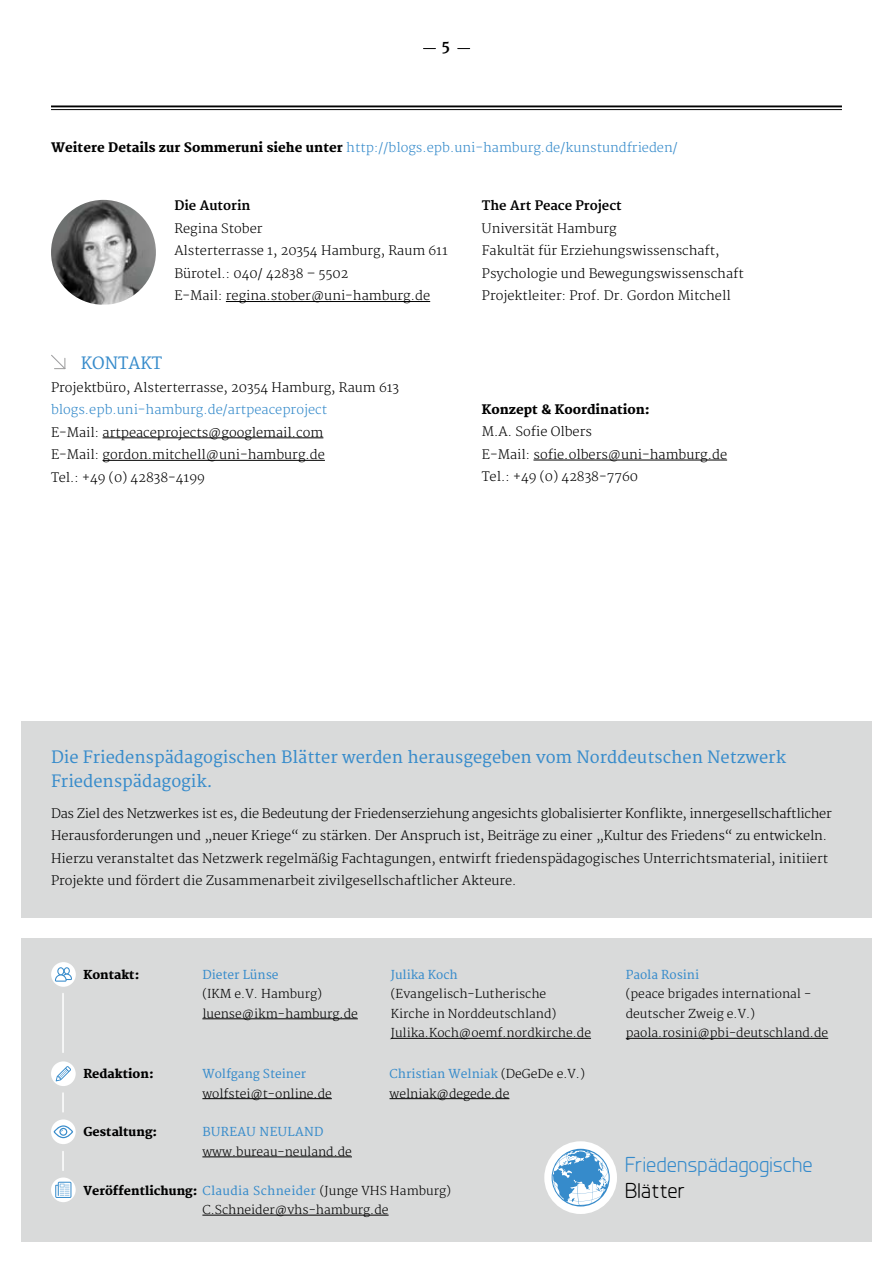
<style>
.page{position:relative;width:893px;height:1263px;background:#fff}
.page>*{position:absolute;margin:0;border:0;box-sizing:border-box;transform-origin:0 0}
.t1{font:21.6px "Planer";color:#368bcb}
.t2{font:21.6px "Planer";color:#000}
.t3{font:16.5px/24px "Merriweather";color:#368bcb}
.t4{font:700 15px "Merriweather";color:#000}
.t5{font:300 12.75px/22.5px "Merriweather";color:#000}
.t6{font:300 12.75px "Merriweather";color:#368bcb}
.t7{font:700 12.75px "Merriweather";color:#000}
.t8{font:800 12.75px "Merriweather";color:#000}
.t9{font:300 12px/19.5px "Merriweather";color:#000}
.t10{font:12px "Merriweather";color:#368bcb}
.t11{font:800 12px "Merriweather";color:#000}
.s1{font-weight:800;color:#000}
.s2{font-weight:400;color:#368bcb}
.s3{font-weight:800}
</style>
<div class="page">
<div style="left:21px;top:721px;width:851px;height:196px;background:#d9dada"></div>
<hr style="left:226px;top:301px;width:204px;height:1px;background:#000">
<div style="left:21px;top:938px;width:851px;height:304px;background:#d9dada"></div>
<svg style="left:458px;top:48px;width:12px;height:1px"></svg>
<svg style="left:423px;top:48px;width:12px;height:1px"></svg>
<img style="left:51px;top:200px;width:105px;height:105px;border-radius:52px">
<hr style="left:51px;top:105px;width:791px;height:2px;background:#000">
<hr style="left:51px;top:109px;width:791px;height:1px;background:#000">
<hr style="left:62px;top:993px;width:2px;height:59px;background:#fff">
<svg style="left:62px;top:1093px;width:2px;height:19px"></svg>
<svg style="left:62px;top:1151px;width:2px;height:19px"></svg>
<div style="left:544px;top:1141px;width:73px;height:73px;background:#fff;border-radius:50%"></div>
<svg style="left:552px;top:1149px;width:58px;height:57px"></svg>
<div style="left:51px;top:962px;width:25px;height:25px;background:#fff;border-radius:50%"></div>
<svg style="left:55px;top:967px;width:17px;height:15px"></svg>
<hr style="left:626px;top:1038px;width:202px;height:1px;background:#000">
<hr style="left:391px;top:1038px;width:200px;height:1px;background:#000">
<hr style="left:202px;top:1018px;width:156px;height:1px;background:#000">
<div style="left:51px;top:1061px;width:25px;height:25px;background:#fff;border-radius:50%"></div>
<svg style="left:56px;top:1066px;width:15px;height:15px"></svg>
<hr style="left:389px;top:1098px;width:120px;height:1px;background:#000">
<hr style="left:202px;top:1098px;width:130px;height:1px;background:#000">
<div style="left:51px;top:1119px;width:25px;height:25px;background:#fff;border-radius:50%"></div>
<svg style="left:54px;top:1125px;width:19px;height:13px"></svg>
<hr style="left:202px;top:1156px;width:150px;height:1px;background:#000">
<svg style="left:51px;top:1177px;width:25px;height:25px"></svg>
<svg style="left:55px;top:1182px;width:16px;height:16px"></svg>
<hr style="left:202px;top:1215px;width:187px;height:1px;background:#000">
<hr style="left:103px;top:437px;width:220px;height:1px;background:#000">
<hr style="left:103px;top:460px;width:222px;height:1px;background:#000">
<svg style="left:51px;top:355px;width:15px;height:15px"></svg>
<hr style="left:533px;top:460px;width:194px;height:1px;background:#000">
<p class="t4" style="left:442px;top:37px;width:10px">5</p>
<p class="t6" style="left:51px;top:140px;width:628px"><span class="s1">Weitere Details zur Sommeruni siehe unter</span> http://blogs.epb.uni-hamburg.de/kunstundfrieden/</p>
<p class="t7" style="left:174px;top:198px;width:78px">Die Autorin</p>
<p class="t5" style="left:174px;top:218px;width:275px">Regina Stober<br>Alsterterrasse 1, 20354 Hamburg, Raum 611<br>Bürotel.: 040/ 42838 – 5502<br>E-Mail: regina.stober@uni-hamburg.de</p>
<p class="t3" style="left:81px;top:352px;width:83px">Kontakt</p>
<p class="t5" style="left:51px;top:376px;width:350px">Projektbüro, Alsterterrasse, 20354 Hamburg, Raum 613</p>
<p class="t6" style="left:51px;top:402px;width:278px">blogs.epb.uni-hamburg.de/artpeaceproject</p>
<p class="t5" style="left:51px;top:421px;width:275px;text-align:justify">E-Mail: artpeaceprojects@googlemail.com E-Mail: gordon.mitchell@uni-hamburg.de Tel.: +49 (0) 42838-4199</p>
<p class="t7" style="left:482px;top:198px;width:141px">The Art Peace Project</p>
<p class="t5" style="left:482px;top:218px;width:263px">Universität Hamburg<br>Fakultät für Erziehungswissenschaft, Psychologie und Bewegungswissenschaft Projektleiter: Prof. Dr. Gordon Mitchell</p>
<p class="t8" style="left:482px;top:402px;width:169px">Konzept &amp; Koordination:</p>
<p class="t5" style="left:482px;top:421px;width:247px">M.A. Sofie Olbers<br>E-Mail: sofie.olbers@uni-hamburg.de<br>Tel.: +49 (0) 42838-7760</p>
<p class="t3" style="left:51px;top:746px;width:736px">Die Friedenspädagogischen Blätter werden herausgegeben vom Norddeutschen Netzwerk<br>Friedenspädagogik.</p>
<p class="t5" style="left:51px;top:803px;width:782px">Das Ziel des Netzwerkes ist es, die Bedeutung der Friedenserziehung angesichts globalisierter Konflikte, innergesellschaftlicher Herausforderungen und „neuer Kriege“ zu stärken. Der Anspruch ist, Beiträge zu einer „Kultur des Friedens“ zu entwickeln.<br>Hierzu veranstaltet das Netzwerk regelmäßig Fachtagungen, entwirft friedenspädagogisches Unterrichtsmaterial, initiiert Projekte und fördert die Zusammenarbeit zivilgesellschaftlicher Akteure.</p>
<p class="t10" style="left:202px;top:967px;width:78px">Dieter Lünse</p>
<p class="t9" style="left:202px;top:985px;width:157px">(IKM e.V. Hamburg) luense@ikm-hamburg.de</p>
<p class="t11" style="left:83px;top:967px;width:58px">Kontakt:</p>
<p class="t10" style="left:626px;top:967px;width:75px">Paola Rosini</p>
<p class="t9" style="left:626px;top:985px;width:204px">(peace brigades international - deutscher Zweig e.V.) paola.rosini@pbi-deutschland.de</p>
<p class="t10" style="left:391px;top:967px;width:68px">Julika Koch</p>
<p class="t9" style="left:391px;top:985px;width:202px">(Evangelisch-Lutherische<br>Kirche in Norddeutschland)<br>Julika.Koch@oemf.nordkirche.de</p>
<p class="t11" style="left:83px;top:1067px;width:72px">Redaktion:</p>
<p class="t9" style="left:389px;top:1064px;width:197px"><span class="s2">Christian Welniak</span> (DeGeDe e.V.) welniak@degede.de</p>
<p class="t10" style="left:202px;top:1067px;width:105px">Wolfgang Steiner</p>
<p class="t9" style="left:202px;top:1084px;width:131px">wolfstei@t-online.de</p>
<p class="t11" style="left:83px;top:1125px;width:75px">Gestaltung:</p>
<p class="t10" style="left:202px;top:1125px;width:10px">BUREAU</p>
<p class="t10" style="left:260px;top:1125px;width:10px">NEULAN</p>
<p class="t10" style="left:314px;top:1125px;width:11px">D</p>
<p class="t9" style="left:202px;top:1142px;width:151px">www.bureau-neuland.de</p>
<p class="t9" style="left:202px;top:1181px;width:250px;text-indent:-119px"><span class="s3">Veröffentlichung:</span> <span class="s2">Claudia Schneider</span> (Junge VHS Hamburg)<br>C.Schneider@vhs-hamburg.de</p>
<h1 class="t1" style="left:625px;top:1152px;width:189px">Friedenspädagogische</h1>
<h1 class="t2" style="left:625px;top:1178px;width:62px">Blätter</h1>
</div>
